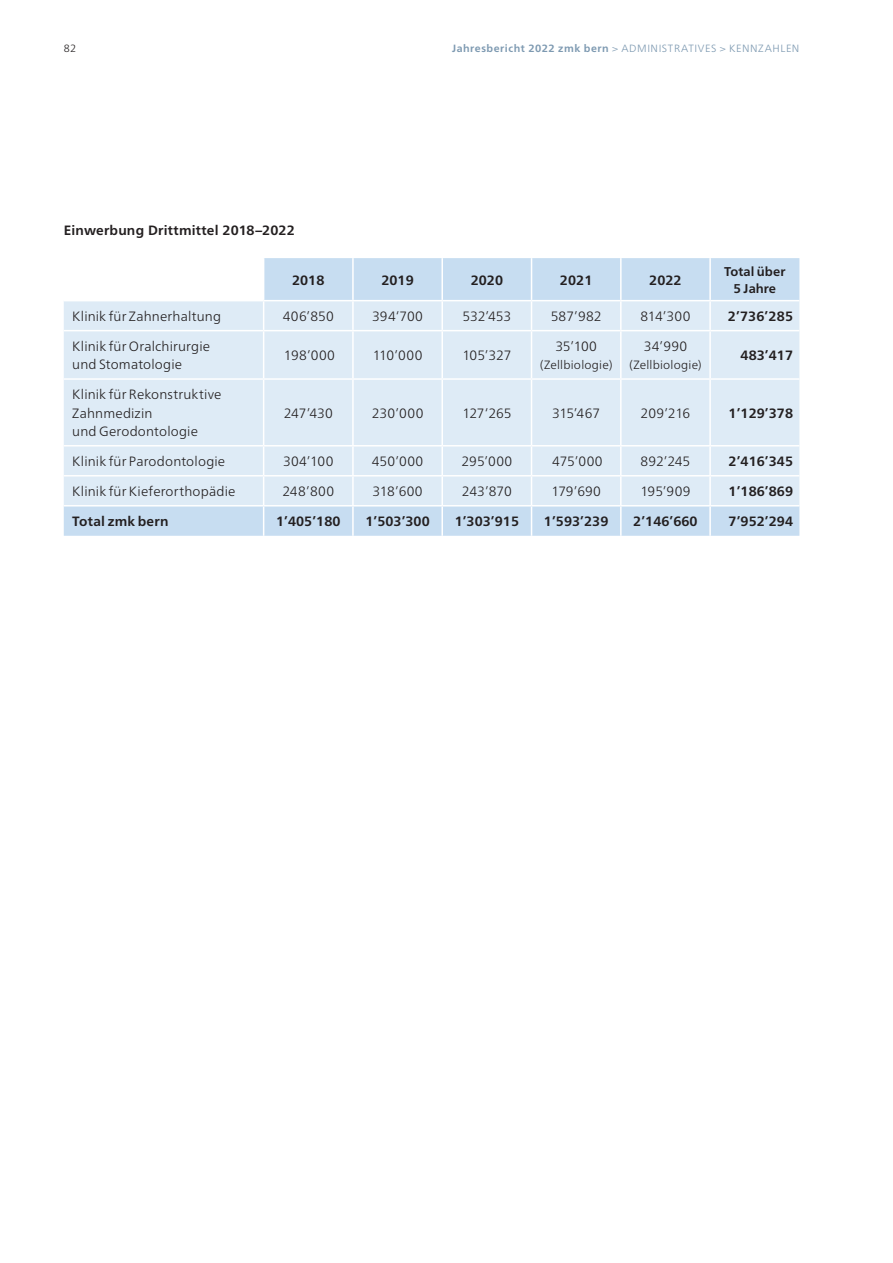
<style>
.page{position:relative;width:893px;height:1263px;background:#fff}
.page>*{position:absolute;margin:0;border:0;box-sizing:border-box;transform-origin:0 0}
.t1{font:300 13.5px/18.3px "Frutiger Neue LT Pro";letter-spacing:.01em;color:#231f20}
.t2{font:700 13.5px "Frutiger Neue LT Pro";letter-spacing:.005em;color:#231f20}
.t3{font:700 12.75px/16.5px "Frutiger Neue LT Pro";letter-spacing:.005em;color:#231f20;text-align:center}
.t4{font:300 12px "Frutiger Neue LT Pro";letter-spacing:.015em;color:#231f20}
.t5{font:300 10.5px "Frutiger Neue LT Pro";letter-spacing:.05em;color:#7d99b1}
.t6{font:300 10.5px "Frutiger Neue LT Pro";color:#231f20}
.s1{font-weight:700}
</style>
<div class="page">
<svg style="left:64px;top:258px;width:735px;height:278px;fill:#c7ddf1"></svg>
<div style="left:64px;top:301px;width:735px;height:204px;background:#deebf6"></div>
<hr style="left:263px;top:258px;width:1px;height:42px;background:#fff">
<hr style="left:352px;top:258px;width:2px;height:42px;background:#fff">
<hr style="left:441px;top:258px;width:2px;height:42px;background:#fff">
<hr style="left:531px;top:258px;width:1px;height:42px;background:#fff">
<hr style="left:620px;top:258px;width:2px;height:42px;background:#fff">
<hr style="left:709px;top:258px;width:2px;height:42px;background:#fff">
<hr style="left:64px;top:300px;width:200px;height:1px;background:#fff">
<hr style="left:264px;top:300px;width:89px;height:1px;background:#fff">
<svg style="left:263px;top:301px;width:1px;height:29px"></svg>
<hr style="left:353px;top:300px;width:89px;height:1px;background:#fff">
<hr style="left:352px;top:301px;width:2px;height:29px;background:#fff">
<hr style="left:442px;top:300px;width:89px;height:1px;background:#fff">
<hr style="left:441px;top:301px;width:2px;height:29px;background:#fff">
<hr style="left:531px;top:300px;width:90px;height:1px;background:#fff">
<svg style="left:531px;top:301px;width:1px;height:29px"></svg>
<hr style="left:621px;top:300px;width:89px;height:1px;background:#fff">
<hr style="left:620px;top:301px;width:2px;height:29px;background:#fff">
<hr style="left:710px;top:300px;width:89px;height:1px;background:#fff">
<hr style="left:709px;top:301px;width:2px;height:29px;background:#fff">
<hr style="left:64px;top:330px;width:200px;height:1px;background:#fff">
<hr style="left:264px;top:330px;width:89px;height:1px;background:#fff">
<hr style="left:263px;top:331px;width:1px;height:47px;background:#fff">
<hr style="left:353px;top:330px;width:89px;height:1px;background:#fff">
<hr style="left:352px;top:331px;width:2px;height:47px;background:#fff">
<hr style="left:442px;top:330px;width:89px;height:1px;background:#fff">
<hr style="left:441px;top:331px;width:2px;height:47px;background:#fff">
<hr style="left:531px;top:330px;width:90px;height:1px;background:#fff">
<hr style="left:531px;top:331px;width:1px;height:47px;background:#fff">
<hr style="left:621px;top:330px;width:89px;height:1px;background:#fff">
<hr style="left:620px;top:331px;width:2px;height:47px;background:#fff">
<hr style="left:710px;top:330px;width:89px;height:1px;background:#fff">
<hr style="left:709px;top:331px;width:2px;height:47px;background:#fff">
<hr style="left:64px;top:378px;width:200px;height:2px;background:#fff">
<hr style="left:264px;top:378px;width:89px;height:2px;background:#fff">
<hr style="left:263px;top:380px;width:1px;height:65px;background:#fff">
<hr style="left:353px;top:378px;width:89px;height:2px;background:#fff">
<hr style="left:352px;top:380px;width:2px;height:65px;background:#fff">
<hr style="left:442px;top:378px;width:89px;height:2px;background:#fff">
<hr style="left:441px;top:380px;width:2px;height:65px;background:#fff">
<hr style="left:531px;top:378px;width:90px;height:2px;background:#fff">
<hr style="left:531px;top:380px;width:1px;height:65px;background:#fff">
<hr style="left:621px;top:378px;width:89px;height:2px;background:#fff">
<hr style="left:620px;top:380px;width:2px;height:65px;background:#fff">
<hr style="left:710px;top:378px;width:89px;height:2px;background:#fff">
<hr style="left:709px;top:380px;width:2px;height:65px;background:#fff">
<hr style="left:64px;top:445px;width:200px;height:1px;background:#fff">
<hr style="left:264px;top:445px;width:89px;height:1px;background:#fff">
<hr style="left:353px;top:445px;width:89px;height:1px;background:#fff">
<hr style="left:352px;top:446px;width:2px;height:29px;background:#fff">
<hr style="left:442px;top:445px;width:89px;height:1px;background:#fff">
<hr style="left:441px;top:446px;width:2px;height:29px;background:#fff">
<hr style="left:531px;top:445px;width:90px;height:1px;background:#fff">
<hr style="left:621px;top:445px;width:89px;height:1px;background:#fff">
<hr style="left:620px;top:446px;width:2px;height:29px;background:#fff">
<hr style="left:710px;top:445px;width:89px;height:1px;background:#fff">
<hr style="left:709px;top:446px;width:2px;height:29px;background:#fff">
<hr style="left:64px;top:475px;width:200px;height:1px;background:#fff">
<hr style="left:264px;top:475px;width:89px;height:1px;background:#fff">
<svg style="left:263px;top:446px;width:1px;height:59px"></svg>
<hr style="left:353px;top:475px;width:89px;height:1px;background:#fff">
<hr style="left:352px;top:476px;width:2px;height:29px;background:#fff">
<hr style="left:442px;top:475px;width:89px;height:1px;background:#fff">
<hr style="left:441px;top:476px;width:2px;height:29px;background:#fff">
<hr style="left:531px;top:475px;width:90px;height:1px;background:#fff">
<svg style="left:531px;top:446px;width:1px;height:59px"></svg>
<hr style="left:621px;top:475px;width:89px;height:1px;background:#fff">
<hr style="left:620px;top:476px;width:2px;height:29px;background:#fff">
<hr style="left:710px;top:475px;width:89px;height:1px;background:#fff">
<hr style="left:709px;top:476px;width:2px;height:29px;background:#fff">
<hr style="left:64px;top:505px;width:200px;height:1px;background:#fff">
<hr style="left:264px;top:505px;width:89px;height:1px;background:#fff">
<hr style="left:263px;top:506px;width:1px;height:30px;background:#fff">
<hr style="left:353px;top:505px;width:89px;height:1px;background:#fff">
<hr style="left:352px;top:506px;width:2px;height:30px;background:#fff">
<hr style="left:442px;top:505px;width:89px;height:1px;background:#fff">
<hr style="left:441px;top:506px;width:2px;height:30px;background:#fff">
<hr style="left:531px;top:505px;width:90px;height:1px;background:#fff">
<hr style="left:531px;top:506px;width:1px;height:30px;background:#fff">
<hr style="left:621px;top:505px;width:89px;height:1px;background:#fff">
<hr style="left:620px;top:506px;width:2px;height:30px;background:#fff">
<hr style="left:710px;top:505px;width:89px;height:1px;background:#fff">
<hr style="left:709px;top:506px;width:2px;height:30px;background:#fff">
<p class="t6" style="left:64px;top:42px;width:14px">82</p>
<p class="t5" style="left:452px;top:42px;width:349px"><span class="s1">Jahresbericht 2022 zmk bern</span> &gt; ADMINISTRATIVES &gt; KENNZAHLEN</p>
<p class="t2" style="left:64px;top:222px;width:233px">Einwerbung Drittmittel 2018–2022</p>
<p class="t2" style="left:292px;top:272px;width:34px">2018</p>
<p class="t2" style="left:381px;top:272px;width:34px">2019</p>
<p class="t2" style="left:471px;top:272px;width:34px">2020</p>
<p class="t2" style="left:560px;top:272px;width:34px">2021</p>
<p class="t2" style="left:649px;top:272px;width:34px">2022</p>
<p class="t3" style="left:724px;top:263px;width:63px">Total über<br>5 Jahre</p>
<p class="t1" style="left:72px;top:307px;width:150px">Klinik für Zahnerhaltung</p>
<p class="t1" style="left:283px;top:307px;width:53px">406’850</p>
<p class="t1" style="left:372px;top:307px;width:52px">394‘700</p>
<p class="t1" style="left:462px;top:307px;width:50px">532’453</p>
<p class="t1" style="left:551px;top:307px;width:53px">587’982</p>
<p class="t1" style="left:640px;top:307px;width:51px">814’300</p>
<p class="t2" style="left:728px;top:308px;width:67px">2’736’285</p>
<p class="t1" style="left:72px;top:337px;width:139px">Klinik für Oralchirurgie und Stomatologie</p>
<p class="t1" style="left:284px;top:346px;width:53px">198’000</p>
<p class="t1" style="left:373px;top:346px;width:51px">110’000</p>
<p class="t1" style="left:462px;top:346px;width:51px">105’327</p>
<p class="t1" style="left:555px;top:337px;width:43px">35’100</p>
<p class="t4" style="left:540px;top:358px;width:74px">(Zellbiologie)</p>
<p class="t1" style="left:644px;top:337px;width:45px">34’990</p>
<p class="t4" style="left:629px;top:358px;width:74px">(Zellbiologie)</p>
<p class="t2" style="left:741px;top:347px;width:54px">483’417</p>
<p class="t1" style="left:72px;top:385px;width:151px">Klinik für Rekonstruktive<br>Zahnmedizin<br>und Gerodontologie</p>
<p class="t1" style="left:284px;top:404px;width:50px">247’430</p>
<p class="t1" style="left:372px;top:404px;width:53px">230’000</p>
<p class="t1" style="left:462px;top:404px;width:51px">127‘265</p>
<p class="t1" style="left:552px;top:404px;width:50px">315’467</p>
<p class="t1" style="left:641px;top:404px;width:51px">209’216</p>
<p class="t2" style="left:729px;top:405px;width:66px">1’129’378</p>
<p class="t1" style="left:72px;top:452px;width:154px">Klinik für Parodontologie</p>
<p class="t1" style="left:283px;top:452px;width:52px">304’100</p>
<p class="t1" style="left:372px;top:452px;width:53px">450’000</p>
<p class="t1" style="left:461px;top:452px;width:52px">295’000</p>
<p class="t1" style="left:552px;top:452px;width:52px">475’000</p>
<p class="t1" style="left:641px;top:452px;width:51px">892’245</p>
<p class="t2" style="left:729px;top:453px;width:66px">2’416’345</p>
<p class="t1" style="left:72px;top:482px;width:165px">Klinik für Kieferorthopädie</p>
<p class="t1" style="left:282px;top:482px;width:53px">248’800</p>
<p class="t1" style="left:372px;top:482px;width:52px">318’600</p>
<p class="t1" style="left:462px;top:482px;width:51px">243’870</p>
<p class="t1" style="left:551px;top:482px;width:51px">179’690</p>
<p class="t1" style="left:640px;top:482px;width:52px">195’909</p>
<p class="t2" style="left:729px;top:483px;width:66px">1’186’869</p>
<p class="t2" style="left:72px;top:513px;width:98px">Total zmk bern</p>
<p class="t2" style="left:276px;top:513px;width:66px">1’405’180</p>
<p class="t2" style="left:365px;top:513px;width:66px">1’503’300</p>
<p class="t2" style="left:455px;top:513px;width:66px">1’303’915</p>
<p class="t2" style="left:544px;top:513px;width:66px">1’593’239</p>
<p class="t2" style="left:633px;top:513px;width:66px">2’146’660</p>
<p class="t2" style="left:729px;top:513px;width:66px">7’952’294</p>
</div>
